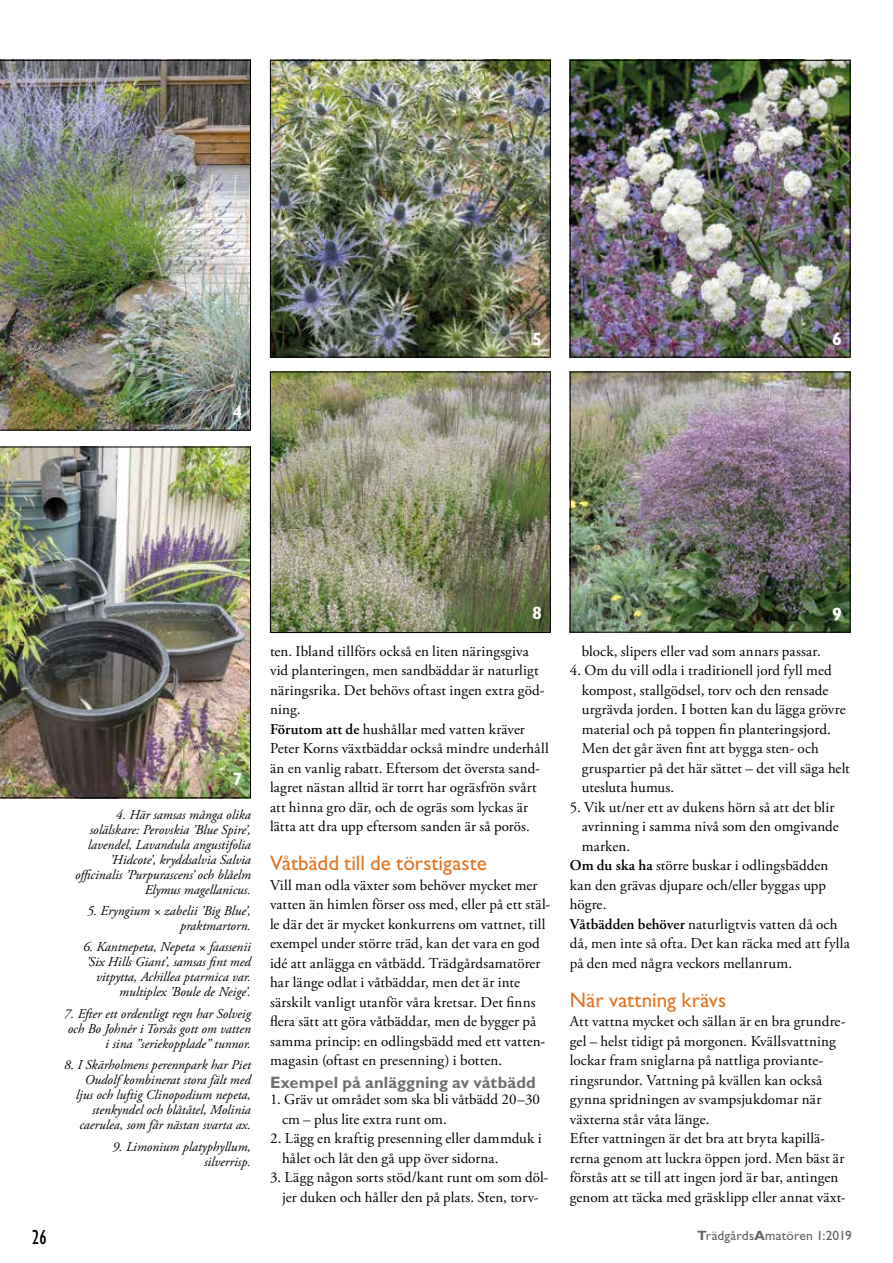
<style>
.page{position:relative;width:893px;height:1263px;background:#fff}
.page>*{position:absolute;margin:0;border:0;box-sizing:border-box;transform-origin:0 0}
.t1{font:21px "Gill Sans Std";color:#e27423}
.t2{font:condensed 21px "Gill Sans Std";color:#000}
.t3{font:700 18px "Gill Sans Std";color:#fff}
.t4{font:700 16.5px "Gill Sans Std";letter-spacing:.005em;color:#706f6f}
.t5{font:15px/19.5px "Adobe Garamond Pro";letter-spacing:.01em;color:#000}
.t6{font:italic 13.5px/15px "Adobe Garamond Pro";color:#000;text-align:right}
.t7{font:13.5px "Gill Sans Std";letter-spacing:.01em;color:#646363}
.s1{font-weight:600}
.s2{font-weight:700}
</style>
<div class="page">
<img style="left:272px;top:374px;width:277px;height:257px">
<div style="left:270px;top:372px;width:281px;height:261px;border:1px solid #000"></div>
<img style="left:0;top:447px;width:251px;height:351px">
<img style="left:272px;top:62px;width:277px;height:294px">
<div style="left:270px;top:60px;width:281px;height:298px;border:1px solid #000"></div>
<img style="left:572px;top:62px;width:276px;height:294px">
<div style="left:570px;top:60px;width:280px;height:298px;border:1px solid #000"></div>
<img style="left:572px;top:374px;width:276px;height:256px">
<div style="left:570px;top:372px;width:280px;height:260px;border:1px solid #000"></div>
<img style="left:0;top:60px;width:251px;height:370px">
<p class="t3" style="left:232px;top:401px;width:11px">4</p>
<p class="t3" style="left:532px;top:328px;width:11px">5</p>
<p class="t3" style="left:832px;top:328px;width:11px">6</p>
<p class="t3" style="left:232px;top:768px;width:11px">7</p>
<p class="t6" style="left:75px;top:807px;width:177px">4. Här samsas många olika solälskare: Perovskia ’Blue Spire’, lavendel, Lavandula angustifolia ’Hidcote’, kryddsalvia Salvia officinalis ’Purpurascens’ och blåelm<br>Elymus magellanicus.</p>
<p class="t6" style="left:87px;top:903px;width:165px">5. Eryngium × zabelii ’Big Blue’, praktmartorn.</p>
<p class="t6" style="left:83px;top:940px;width:169px">6. Kantnepeta, Nepeta × faassenii ’Six Hills Giant’, samsas fint med vitpytta, Achillea ptarmica var. multiplex ’Boule de Neige’.</p>
<p class="t6" style="left:64px;top:1006px;width:188px">7. Efter ett ordentligt regn har Solveig och Bo Johnér i Torsås gott om vatten i sina ”seriekopplade” tunnor.</p>
<p class="t6" style="left:64px;top:1058px;width:188px">8. I Skärholmens perennpark har Piet Oudolf kombinerat stora fält med<br>ljus och luftig Clinopodium nepeta, stenkyndel och blåtåtel, Molinia caerulea, som får nästan svarta ax.</p>
<p class="t6" style="left:113px;top:1139px;width:140px">9. Limonium platyphyllum, silverrisp.</p>
<p class="t3" style="left:532px;top:603px;width:11px">8</p>
<p class="t3" style="left:832px;top:603px;width:11px">9</p>
<p class="t5" style="left:270px;top:642px;width:280px">ten. Ibland tillförs också en liten näringsgiva vid planteringen, men sandbäddar är naturligt näringsrika. Det behövs oftast ingen extra göd&shy;ning.<br><span class="s1">Förutom att de</span> hushållar med vatten kräver Peter Korns växtbäddar också mindre underhåll än en vanlig rabatt. Eftersom det översta sand&shy;lagret nästan alltid är torrt har ogräsfrön svårt att hinna gro där, och de ogräs som lyckas är lätta att dra upp eftersom sanden är så porös.</p>
<h1 class="t1" style="left:270px;top:851px;width:218px">Våtbädd till de törstigaste</h1>
<p class="t5" style="left:270px;top:876px;width:282px">Vill man odla växter som behöver mycket mer vatten än himlen förser oss med, eller på ett stäl&shy;le där det är mycket konkurrens om vattnet, till exempel under större träd, kan det vara en god idé att anlägga en våtbädd. Trädgårdsamatörer har länge odlat i våtbäddar, men det är inte särskilt vanligt utanför våra kretsar. Det finns flera sätt att göra våtbäddar, men de bygger på samma princip: en odlingsbädd med ett vatten&shy;magasin (oftast en presenning) i botten.</p>
<p class="t4" style="left:270px;top:1072px;width:267px">Exempel på anläggning av våtbädd</p>
<p class="t5" style="left:282px;top:1090px;width:260px;text-indent:-12px">1. Gräv ut området som ska bli våtbädd 20–30 cm – plus lite extra runt om.</p>
<p class="t5" style="left:282px;top:1129px;width:261px;text-indent:-12px">2. Lägg en kraftig presenning eller dammduk i hålet och låt den gå upp över sidorna.</p>
<p class="t5" style="left:270px;top:1168px;width:280px;text-align:center">3. Lägg någon sorts stöd/kant runt om som döl&shy;jer duken och håller den på plats. Sten, torv-</p>
<p class="t5" style="left:582px;top:642px;width:241px">block, slipers eller vad som annars passar.</p>
<p class="t5" style="left:582px;top:661px;width:269px;text-indent:-12px">4. Om du vill odla i traditionell jord fyll med kompost, stallgödsel, torv och den rensade urgrävda jorden. I botten kan du lägga grövre material och på toppen fin planteringsjord.<br>Men det går även fint att bygga sten- och gruspartier på det här sättet – det vill säga helt utesluta humus.</p>
<p class="t5" style="left:570px;top:798px;width:266px">5. Vik ut/ner ett av dukens hörn så att det blir</p>
<p class="t5" style="left:582px;top:817px;width:259px">avrinning i samma nivå som den omgivande</p>
<p class="t5" style="left:582px;top:837px;width:50px">marken.</p>
<p class="t5" style="left:570px;top:856px;width:260px"><span class="s1">Om du ska ha</span> större buskar i odlingsbädden</p>
<p class="t5" style="left:570px;top:876px;width:258px">kan den grävas djupare och/eller byggas upp</p>
<p class="t5" style="left:570px;top:895px;width:38px">högre.</p>
<p class="t5" style="left:570px;top:915px;width:269px"><span class="s1">Våtbädden behöver</span> naturligtvis vatten då och</p>
<p class="t5" style="left:570px;top:934px;width:281px">då, men inte så ofta. Det kan räcka med att fylla</p>
<p class="t5" style="left:570px;top:954px;width:224px">på den med några veckors mellanrum.</p>
<h1 class="t1" style="left:570px;top:988px;width:158px">När vattning krävs</h1>
<p class="t5" style="left:570px;top:1012px;width:277px">Att vattna mycket och sällan är en bra grundre&shy;gel – helst tidigt på morgonen. Kvällsvattning lockar fram sniglarna på nattliga proviante&shy;ringsrundor. Vattning på kvällen kan också gynna spridningen av svampsjukdomar när växterna står våta länge.<br>Efter vattningen är det bra att bryta kapillä&shy;rerna genom att luckra öppen jord. Men bäst är förstås att se till att ingen jord är bar, antingen genom att täcka med gräsklipp eller annat växt-</p>
<h1 class="t2" style="left:32px;top:1226px;width:16px">26</h1>
<p class="t7" style="left:697px;top:1227px;width:156px"><span class="s2">T</span>rädgårds<span class="s2">A</span>matören 1:2019</p>
</div>
